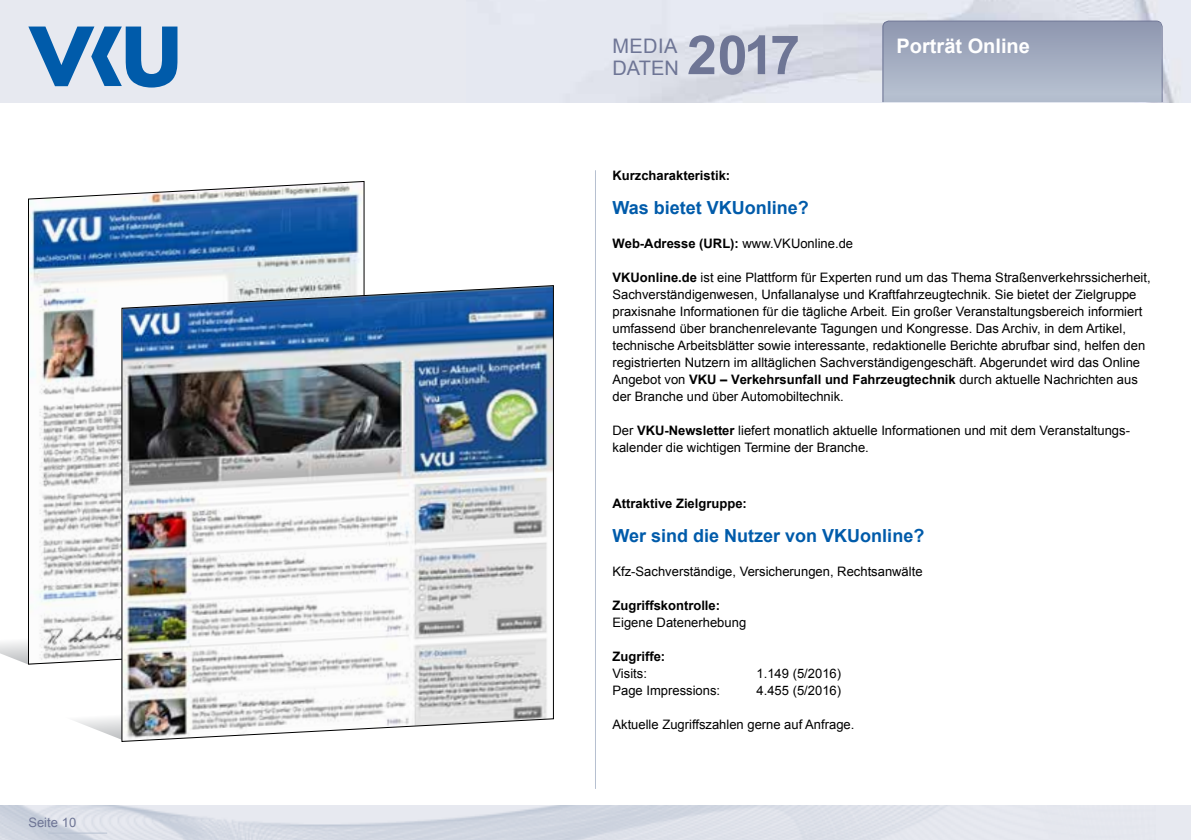
<style>
.page{position:relative;width:1191px;height:840px;background:#fff}
.page>*{position:absolute;margin:0;border:0;box-sizing:border-box;transform-origin:0 0}
.t1{font:700 54px "Arial";color:#6e7595}
.t2{font:700 20px "Arial";color:#fff}
.t3{font:20px/21.6px "Arial";letter-spacing:.01em;color:#6e7595}
.t4{font:700 18px "Arial";color:#005baa}
.t5{font:13px/17px "Arial";color:#000}
.t6{font:700 13px "Arial";color:#000}
.t7{font:13px "Arial";color:#6e7595}
.s1{font-weight:400}
.s2{font-weight:700}
</style>
<div class="page">
<div style="left:0;top:0;width:1191px;height:102px;background:#e7e9f0"></div>
<img style="left:614px;top:0;width:560px;height:102px">
<svg style="left:0;top:805px;width:1191px;height:34px;background:#dbdfe8"></svg>
<hr style="left:595px;top:170px;width:1px;height:618px;background:#b6c0d0">
<hr style="left:48px;top:832px;width:59px;height:1px;background:#b6c0d0">
<svg style="left:882px;top:20px;width:281px;height:83px;background:#a3acc0"></svg>
<svg style="left:28px;top:27px;width:149px;height:60px"></svg>
<svg style="left:0;top:641px;width:28px;height:23px"></svg>
<svg style="left:74px;top:717px;width:47px;height:23px"></svg>
<img style="left:28px;top:181px;width:336px;height:483px">
<img style="left:121px;top:285px;width:433px;height:456px">
<p class="t7" style="left:28px;top:813px;width:50px">Seite 10</p>
<h2 class="t3" style="left:612px;top:35px;width:68px">Media daten</h2>
<h1 class="t1" style="left:687px;top:19px;width:115px">2017</h1>
<h2 class="t2" style="left:896px;top:32px;width:135px">Porträt Online</h2>
<p class="t6" style="left:612px;top:166px;width:119px">Kurzcharakteristik:</p>
<h3 class="t4" style="left:612px;top:195px;width:198px">Was bietet VKUonline?</h3>
<p class="t6" style="left:612px;top:234px;width:242px">Web-Adresse (URL): <span class="s1">www.VKUonline.de</span></p>
<p class="t5" style="left:612px;top:269px;width:540px"><span class="s2">VKUonline.de</span> ist eine Plattform für Experten rund um das Thema Straßenverkehrssicherheit, Sachverständigenwesen, Unfallanalyse und Kraftfahrzeugtechnik. Sie bietet der Zielgruppe praxisnahe I nformationen für die tägliche Arbeit. Ein großer Veranstaltungsbereich informiert umfassend über branchenrelevante Tagungen und Kongresse. Das Archiv, in dem Artikel, technische Arbeitsblätter sowie interessante, redaktionelle Berichte abrufbar sind, helfen den registrierten N utzern im alltäglichen Sachverständigengeschäft. Abgerundet wird das Online Angebot von <span class="s2">VKU – Verkehrsunfall und Fahrzeugtechnik</span> durch aktuelle Nachrichten aus der Branche und über Automobiltechnik.</p>
<p class="t5" style="left:612px;top:422px;width:519px">Der <span class="s2">VKU-Newsletter</span> liefert monatlich aktuelle I nformationen und mit dem Veranstaltungs&shy;kalender die wichtigen Termine der Branche.</p>
<p class="t6" style="left:612px;top:494px;width:136px">Attraktive Zielgruppe:</p>
<h3 class="t4" style="left:612px;top:523px;width:313px">Wer sind die Nutzer von VKUonline?</h3>
<p class="t5" style="left:612px;top:563px;width:311px">Kfz-Sachverständige, Versicherungen, Rechtsanwälte</p>
<p class="t6" style="left:612px;top:596px;width:109px">Zugriffskontrolle:</p>
<p class="t5" style="left:612px;top:614px;width:135px">Eigene Datenerhebung</p>
<p class="t6" style="left:612px;top:647px;width:54px">Zugriffe:</p>
<p class="t5" style="left:612px;top:665px;width:36px">Visits:</p>
<p class="t5" style="left:756px;top:665px;width:86px">1.149 (5/2016)</p>
<p class="t5" style="left:612px;top:682px;width:109px">Page I mpressions:</p>
<p class="t5" style="left:756px;top:682px;width:86px">4.455 (5/2016)</p>
<p class="t5" style="left:612px;top:716px;width:243px">Aktuelle Zugriffszahlen gerne auf Anfrage.</p>
</div>
